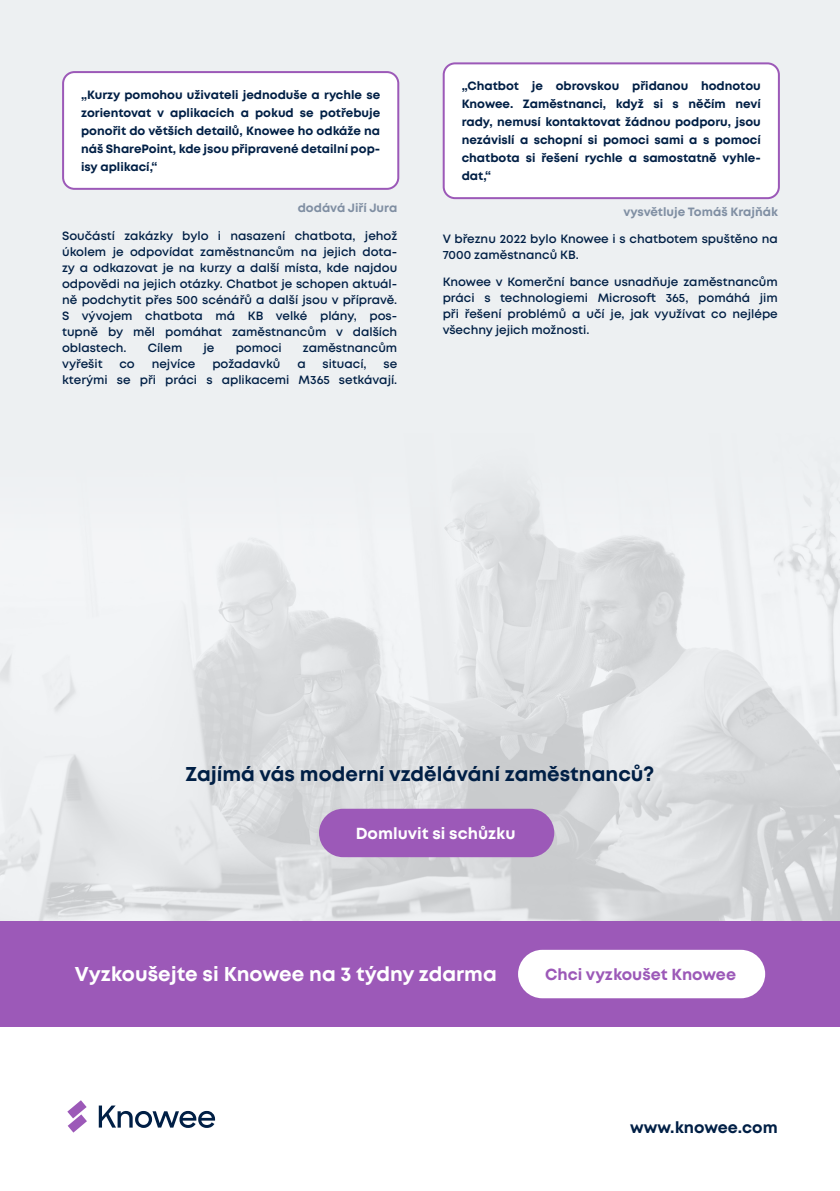
<style>
.page{position:relative;width:840px;height:1191px;background:#fff}
.page>*{position:absolute;margin:0;border:0;box-sizing:border-box;transform-origin:0 0}
.t1{font:700 20px "Mont";color:#001f45}
.t2{font:700 20px "Mont";color:#fff}
.t3{font:700 16px "Mont";color:#9c59b8}
.t4{font:700 16px "Mont";color:#fff}
.t5{font:700 16px "Mont";color:#001f45}
.t6{font:600 12px/16px "Mont";color:#001f45;text-align:justify}
.t7{font:700 12px/18px "Mont";color:#001f45;text-align:justify}
.t8{font:700 12px "Mont";color:#808fa3}
</style>
<div class="page">
<div style="left:0;top:0;width:839px;height:921px;background:#edf0f2"></div>
<img style="left:0;top:489px;width:839px;height:432px">
<div style="left:63px;top:72px;width:335px;height:117px;background:#fff;border-radius:11px"></div>
<div style="left:62px;top:71px;width:337px;height:119px;border:2px solid #9c59b8;border-radius:11px"></div>
<div style="left:443px;top:63px;width:335px;height:135px;background:#fff;border-radius:11px"></div>
<div style="left:442px;top:62px;width:337px;height:137px;border:2px solid #9c59b8;border-radius:11px"></div>
<svg style="left:67px;top:1100px;width:20px;height:32px"></svg>
<svg style="left:99px;top:1105px;width:116px;height:23px"></svg>
<div style="left:0;top:921px;width:839px;height:105px;background:#9c59b8"></div>
<div style="left:319px;top:808px;width:235px;height:49px;background:#9c59b8;border-radius:24px"></div>
<div style="left:517px;top:949px;width:247px;height:49px;background:#fff;border-radius:24px"></div>
<p class="t7" style="left:81px;top:86px;width:300px">„Kurzy pomohou uživateli jednoduše a rychle se zorientovat v aplikacích a pokud se potřebuje ponořit do větších detailů, Knowee ho odkáže na náš SharePoint, kde jsou připravené detailní pop&shy;isy aplikací,“</p>
<p class="t8" style="left:297px;top:200px;width:101px">dodává Jiří Jura</p>
<p class="t6" style="left:62px;top:228px;width:336px">Součástí zakázky bylo i nasazení chatbota, jehož úkolem je odpovídat zaměstnancům na jejich dota&shy;zy a odkazovat je na kurzy a další místa, kde najdou odpovědi na jejich otázky. Chatbot je schopen aktuál&shy;ně podchytit přes 500 scénářů a další jsou v přípravě.<br>S vývojem chatbota má KB velké plány, pos&shy;tupně by měl pomáhat zaměstnancům v dalších oblastech.</p>
<p class="t6" style="left:148px;top:340px;width:36px">Cílem</p>
<p class="t6" style="left:203px;top:340px;width:12px">je</p>
<p class="t6" style="left:235px;top:340px;width:48px">pomoci</p>
<p class="t6" style="left:303px;top:340px;width:96px">zaměstnancům</p>
<p class="t6" style="left:62px;top:356px;width:42px">vyřešit</p>
<p class="t6" style="left:119px;top:356px;width:17px">co</p>
<p class="t6" style="left:151px;top:356px;width:45px">nejvíce</p>
<p class="t6" style="left:212px;top:356px;width:70px">požadavků</p>
<p class="t6" style="left:297px;top:356px;width:10px">a</p>
<p class="t6" style="left:322px;top:356px;width:46px">situací,</p>
<p class="t6" style="left:62px;top:356px;width:336px;text-align:right">se<br>kterými se při práci s aplikacemi M365 setkávají.</p>
<p class="t7" style="left:461px;top:77px;width:300px">„Chatbot je obrovskou přidanou hodnotou Knowee. Zaměstnanci, když si s něčím neví rady, nemusí kontaktovat žádnou podporu, jsou nezávislí a schopní si pomoci sami a s pomocí chatbota si řešení rychle a samostatně vyhle&shy;dat,“</p>
<p class="t8" style="left:623px;top:204px;width:156px">vysvětluje Tomáš Krajňák</p>
<p class="t6" style="left:442px;top:231px;width:336px">V březnu 2022 bylo Knowee i s chatbotem spuštěno na<br>7000 zaměstnanců KB.</p>
<p class="t6" style="left:442px;top:274px;width:336px">Knowee v Komerční bance usnadňuje zaměstnancům práci s technologiemi Microsoft 365, pomáhá jim při řešení problémů a učí je, jak využívat co nejlépe všechny jejich možnosti.</p>
<h1 class="t1" style="left:185px;top:761px;width:470px">Zajímá vás moderní vzdělávání zaměstnanců?</h1>
<h2 class="t4" style="left:355px;top:822px;width:161px">Domluvit si schůzku</h2>
<h1 class="t2" style="left:75px;top:961px;width:423px">Vyzkoušejte si Knowee na 3 týdny zdarma</h1>
<h2 class="t3" style="left:545px;top:963px;width:192px">Chci vyzkoušet Knowee</h2>
<h2 class="t5" style="left:629px;top:1116px;width:149px">www.knowee.com</h2>
</div>
